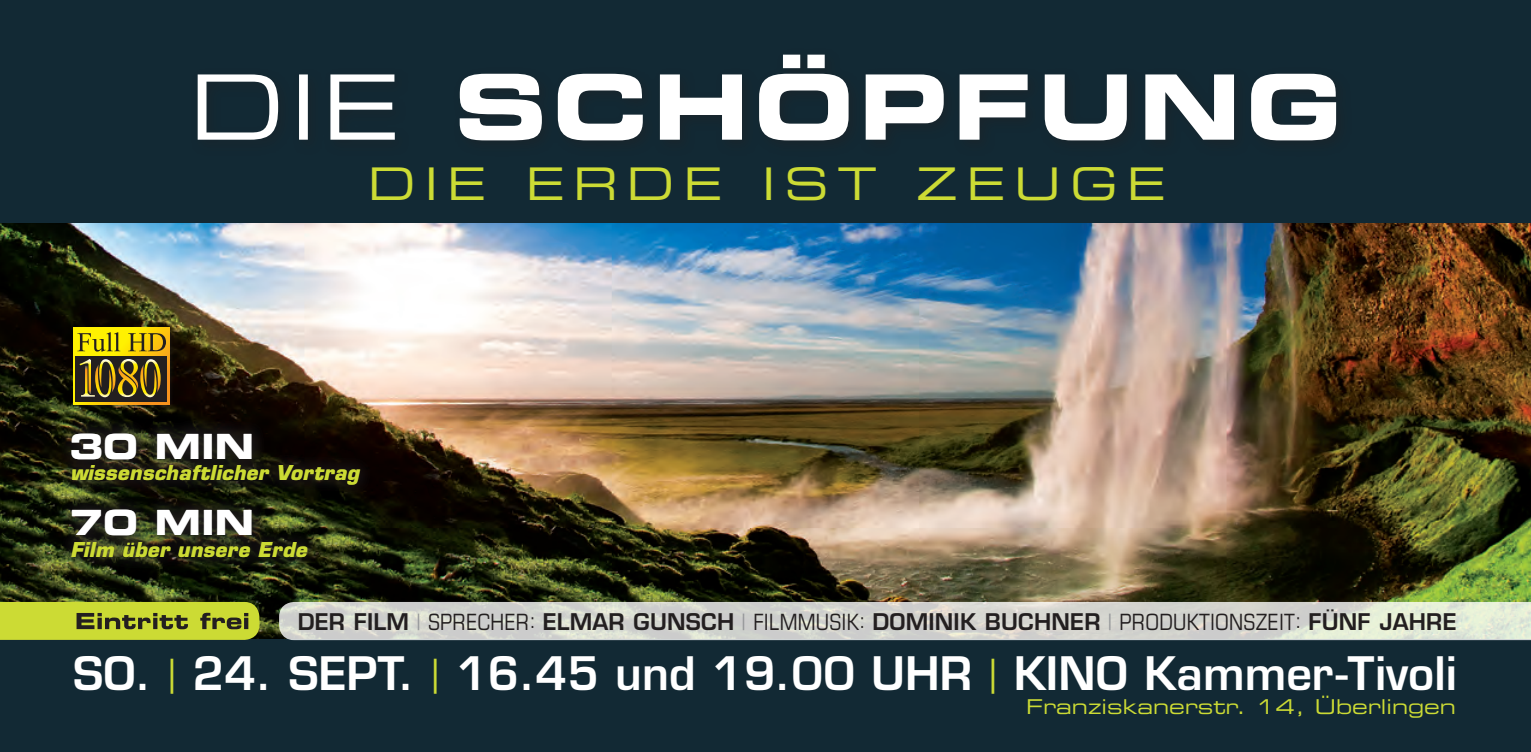
<style>
.page{position:relative;width:1531px;height:752px;background:#fff}
.page>*{position:absolute;margin:0;border:0;box-sizing:border-box;transform-origin:0 0}
.t1{font:600 45px "Eurostile LT Std";letter-spacing:.005em;color:#fff}
.t2{font:45px "Eurostile LT Std Ex 2 HR";letter-spacing:.2em;color:#ccdb34}
.t3{font:34.5px "Eurostile LT Std Bold Ex 2";color:#fff}
.t4{font:600 22.5px "Eurostile LT Std";letter-spacing:.01em;color:#231f20}
.t5{font:20.5px "Eurostile LT Std Ex 2 HR";color:#ccdb34}
.t6{font:italic 700 20px "Eurostile LT Std";letter-spacing:.025em;color:#ccdb34}
.s1{font-family:"Eurostile LT Std Cn HR";font-weight:400;color:#939598}
.s2{font-family:"Eurostile LT Std Cn HR";font-weight:400}
.s3{font-weight:400;font-size:35px;color:#ccdb34}
</style>
<div class="page">
<div style="left:0;top:0;width:1531px;height:232px;background:#122934"></div>
<img style="left:0;top:223px;width:1531px;height:416px">
<div style="left:0;top:639px;width:1531px;height:112px;background:#122934"></div>
<svg style="left:198px;top:55px;width:1138px;height:85px"></svg>
<svg style="left:0;top:601px;width:259px;height:38px;background:#b1bd30"></svg>
<svg style="left:279px;top:601px;width:1252px;height:38px;background:#d1d4cb"></svg>
<div style="left:72px;top:326px;width:102px;height:83px;background:#231f20;opacity:.4"></div>
<svg style="left:73px;top:327px;width:97px;height:77px;background:#f6d108"></svg>
<div style="left:76px;top:356px;width:91px;height:46px;background:#231f20"></div>
<svg style="left:79px;top:359px;width:82px;height:39px"></svg>
<svg style="left:77px;top:332px;width:43px;height:19px"></svg>
<svg style="left:128px;top:333px;width:38px;height:18px"></svg>
<svg style="left:58px;top:416px;width:316px;height:155px;background:#1e1f10"></svg>
<h1 class="t2" style="left:368px;top:153px;width:799px">DIE ERDE IST ZEUGE</h1>
<h2 class="t3" style="left:69px;top:421px;width:186px">30 MIN</h2>
<p class="t6" style="left:70px;top:460px;width:290px">wissenschaftlicher Vortrag</p>
<h2 class="t3" style="left:69px;top:498px;width:186px">70 MIN</h2>
<p class="t6" style="left:70px;top:536px;width:238px">Film über unsere Erde</p>
<p class="t4" style="left:298px;top:607px;width:1160px">DER FILM <span class="s1">|</span> <span class="s2">SPRECHER:</span> ELMAR GUNSCH <span class="s1">|</span> <span class="s2">FILMMUSIK:</span> DOMINIK BUCHNER <span class="s1">|</span> <span class="s2">PRODUKTIONSZEIT:</span> FÜNF JAHRE</p>
<h1 class="t1" style="left:73px;top:645px;width:1385px">SO. <span class="s3">|</span> 24. SEPT. <span class="s3">|</span> 16.45 und 19.00 UHR <span class="s3">|</span> KINO Kammer-Tivoli</h1>
<p class="t5" style="left:1026px;top:692px;width:431px">Franziskanerstr. 14, Überlingen</p>
</div>
